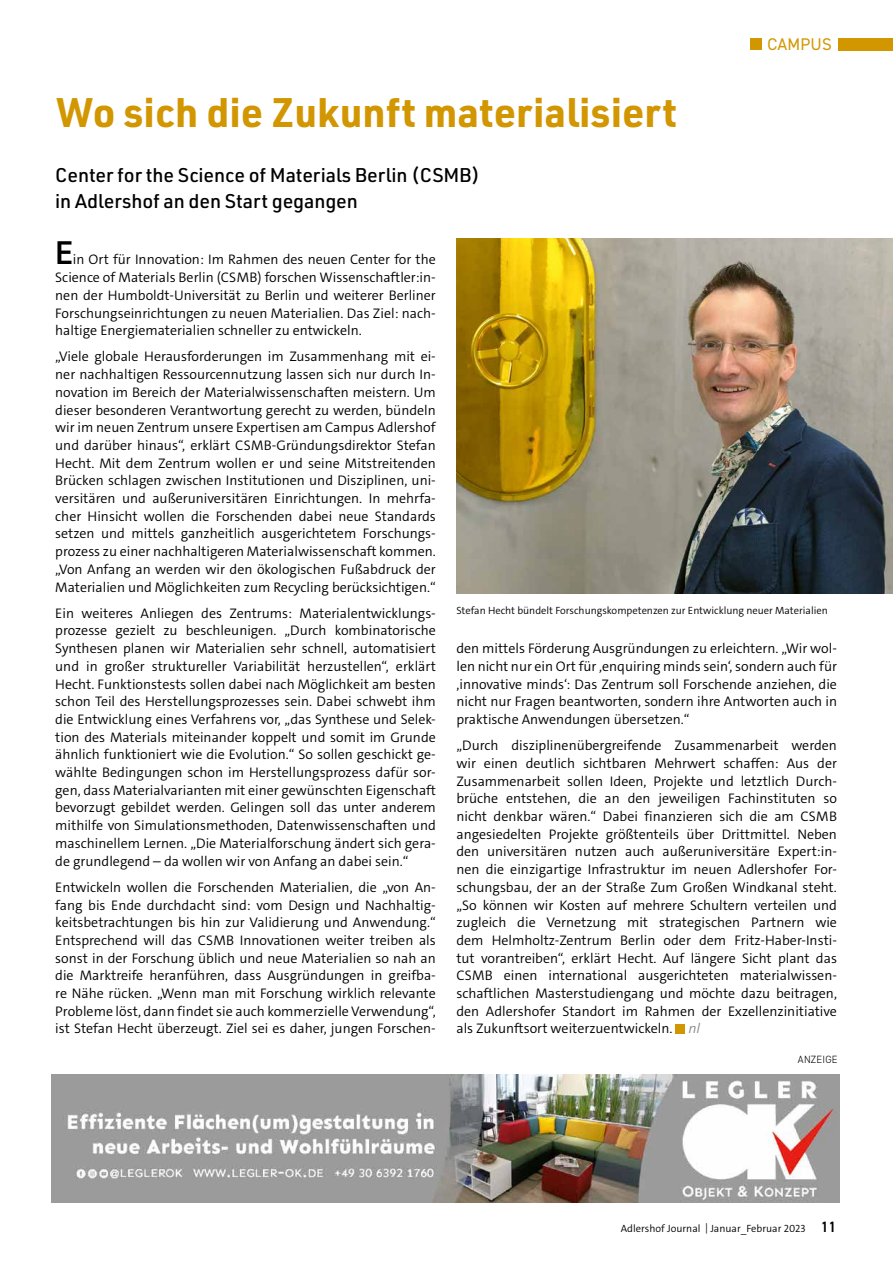
<style>
.page{position:relative;width:893px;height:1263px;background:#fff}
.page>*{position:absolute;margin:0;border:0;box-sizing:border-box;transform-origin:0 0}
.t1{font:700 40.5px "URWDIN";color:#d29600}
.t2{font:600 33px "DIN2014";color:#000}
.t3{font:500 19.5px/26px "URWDIN";letter-spacing:-.005em;color:#000}
.t4{font:16.95px "DIN2014";letter-spacing:.01em;color:#d29600}
.t5{font:300 13.95px/17.7px "The Sans";color:#000;text-align:justify}
.t6{font:300 10.5px "The Sans";color:#000}
.t7{font:300 10.5px "DIN2014";letter-spacing:.02em;color:#000}
.s1{font-style:italic;color:#878988}
.s2{font-family:"DIN2014";font-weight:600;font-size:15px}
</style>
<div class="page">
<img style="left:52px;top:1075px;width:787px;height:127px">
<div style="left:750px;top:38px;width:12px;height:12px;background:#d29600"></div>
<div style="left:839px;top:38px;width:54px;height:12px;background:#d29600"></div>
<img style="left:456px;top:238px;width:437px;height:355px">
<div style="left:676px;top:1024px;width:9px;height:9px;background:#d29600"></div>
<p class="t4" style="left:768px;top:34px;width:66px">CAMPUS</p>
<h1 class="t1" style="left:56px;top:84px;width:622px">Wo sich die Zukunft materialisiert</h1>
<h3 class="t3" style="left:55px;top:161px;width:426px">Center for the Science of Materials Berlin (CSMB) in Adlershof an den Start gegangen</h3>
<h2 class="t2" style="left:55px;top:231px;width:19px">E</h2>
<p class="t5" style="left:55px;top:251px;width:382px;text-indent:18px">in Ort für Innovation: Im Rahmen des neuen Center for the Science of Materials Berlin (CSMB) forschen Wissenschaftler:in&shy;nen der Humboldt-Universität zu Berlin und weiterer Berliner Forschungseinrichtungen zu neuen Materialien. Das Ziel: nach&shy;haltige Energiematerialien schneller zu entwickeln.</p>
<p class="t5" style="left:55px;top:348px;width:382px">„Viele globale Herausforderungen im Zusammenhang mit ei&shy;ner nachhaltigen Ressourcennutzung lassen sich nur durch In&shy;novation im Bereich der Materialwissenschaften meistern. Um dieser besonderen Verantwortung gerecht zu werden, bündeln wir im neuen Zentrum unsere Expertisen am Campus Adlershof und darüber hinaus“, erklärt CSMB-Gründungsdirektor Stefan Hecht. Mit dem Zentrum wollen er und seine Mitstreitenden Brücken schlagen zwischen Institutionen und Disziplinen, uni&shy;versitären und außeruniversitären Einrichtungen. In mehrfa&shy;cher Hinsicht wollen die Forschenden dabei neue Standards setzen und mittels ganzheitlich ausgerichtetem Forschungs&shy;prozess zu einer nachhaltigeren Materialwissenschaft kommen. „Von Anfang an werden wir den ökologischen Fußabdruck der Materialien und Möglichkeiten zum Recycling berücksichtigen.“</p>
<p class="t5" style="left:55px;top:604px;width:382px">Ein weiteres Anliegen des Zentrums: Materialentwicklungs&shy;prozesse gezielt zu beschleunigen. „Durch kombinatorische Synthesen planen wir Materialien sehr schnell, automatisiert und in großer struktureller Variabilität herzustellen“, erklärt Hecht. Funktionstests sollen dabei nach Möglichkeit am besten schon Teil des Herstellungsprozesses sein. Dabei schwebt ihm die Entwicklung eines Verfahrens vor, „das Synthese und Selek&shy;tion des Materials miteinander koppelt und somit im Grunde ähnlich funktioniert wie die Evolution.“ So sollen geschickt ge&shy;wählte Bedingungen schon im Herstellungsprozess dafür sor&shy;gen, dass Materialvarianten mit einer gewünschten Eigenschaft bevorzugt gebildet werden. Gelingen soll das unter anderem mithilfe von Simulationsmethoden, Datenwissenschaften und maschinellem Lernen. „Die Materialforschung ändert sich gera&shy;de grundlegend – da wollen wir von Anfang an dabei sein.“</p>
<p class="t5" style="left:55px;top:878px;width:382px">Entwickeln wollen die Forschenden Materialien, die „von An&shy;fang bis Ende durchdacht sind: vom Design und Nachhaltig&shy;keitsbetrachtungen bis hin zur Validierung und Anwendung.“ Entsprechend will das CSMB Innovationen weiter treiben als sonst in der Forschung üblich und neue Materialien so nah an die Marktreife heranführen, dass Ausgründungen in greifba&shy;re Nähe rücken. „Wenn man mit Forschung wirklich relevante Probleme löst, dann findet sie auch kommerzielle Verwendung“, ist Stefan Hecht überzeugt. Ziel sei es daher, jungen Forschen-</p>
<p class="t6" style="left:456px;top:603px;width:373px">Stefan Hecht bündelt Forschungskompetenzen zur Entwicklung neuer Materialien</p>
<p class="t5" style="left:456px;top:640px;width:382px">den mittels Förderung Ausgründungen zu erleichtern. „Wir wol&shy;len nicht nur ein Ort für ,enquiring minds sein‘, sondern auch für ,innovative minds‘: Das Zentrum soll Forschende anziehen, die nicht nur Fragen beantworten, sondern ihre Antworten auch in praktische Anwendungen übersetzen.“</p>
<p class="t5" style="left:456px;top:737px;width:382px">„Durch disziplinenübergreifende Zusammenarbeit werden wir einen deutlich sichtbaren Mehrwert schaffen: Aus der Zusammenarbeit sollen Ideen, Projekte und letztlich Durch&shy;brüche entstehen, die an den jeweiligen Fachinstituten so nicht denkbar wären.“ Dabei finanzieren sich die am CSMB angesiedelten Projekte größtenteils über Drittmittel. Neben den universitären nutzen auch außeruniversitäre Expert:in&shy;nen die einzigartige Infrastruktur im neuen Adlershofer For&shy;schungsbau, der an der Straße Zum Großen Windkanal steht. „So können wir Kosten auf mehrere Schultern verteilen und zugleich die Vernetzung mit strategischen Partnern wie dem Helmholtz-Zentrum Berlin oder dem Fritz-Haber-Insti&shy;tut vorantreiben“, erklärt Hecht. Auf längere Sicht plant das CSMB einen international ausgerichteten materialwissen&shy;schaftlichen Masterstudiengang und möchte dazu beitragen, den Adlershofer Standort im Rahmen der Exzellenzinitiative als Zukunftsort weiterzuentwickeln. <span class="s1">nl</span></p>
<p class="t7" style="left:798px;top:1053px;width:41px">ANZEIGE</p>
<p class="t6" style="left:621px;top:1222px;width:217px">Adlershof Journal | Januar_Februar 2023 <span class="s2">11</span></p>
</div>
